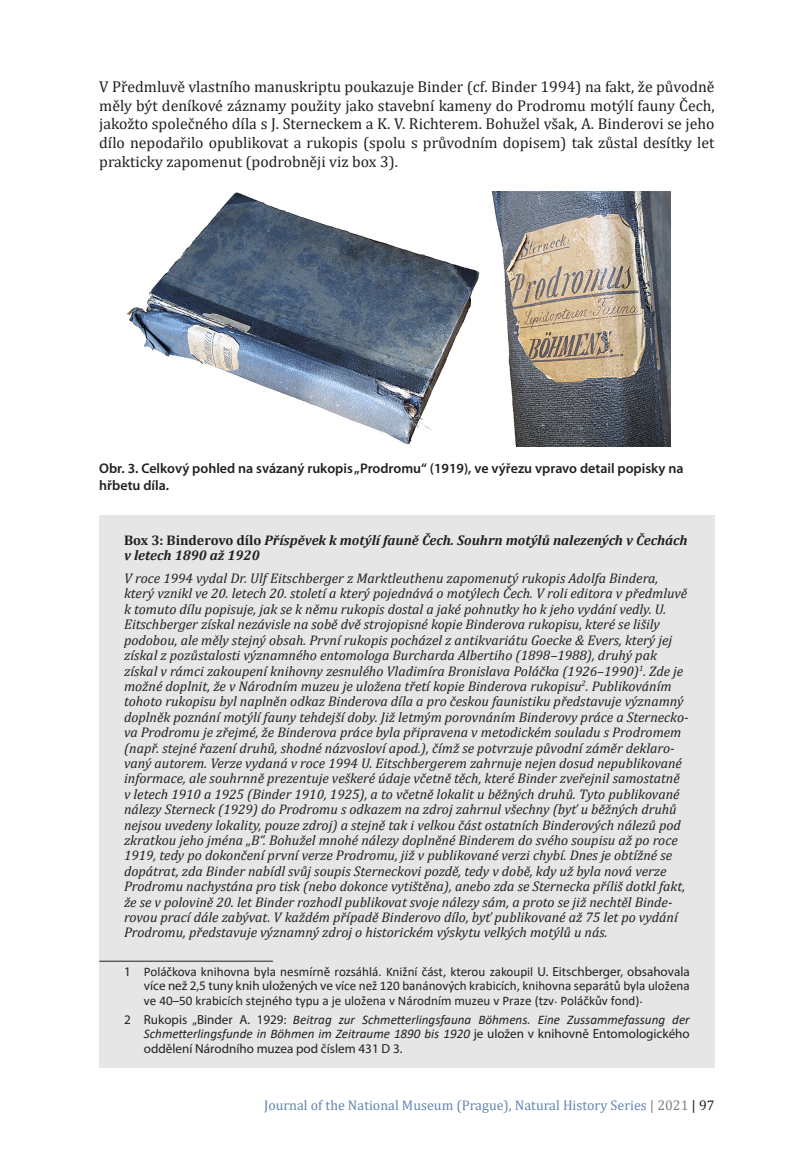
<style>
.page{position:relative;width:794px;height:1166px;background:#fff}
.page>*{position:absolute;margin:0;border:0;box-sizing:border-box;transform-origin:0 0}
._7_hlavni-text-clank{font:15.75px/18.9px "Cambria";color:#231f20;text-align:justify}
._6-1_podnadpis{font:italic 14px/15.4px "Cambria";color:#231f20}
._8_popiska-pod-obraz{font:600 14px/16.8px "Myriad Pro";color:#231f20}
._6-1_podnadpis-2{font:italic 700 14px/15.4px "Cambria";color:#231f20}
.t1{font:14px "Cambria";color:#6485b5}
.poznamky{font:13.12px/14.3px "Calibri";color:#231f20;text-align:justify}
.poznamky-2{font:italic 13.12px/14.3px "Calibri";color:#231f20;text-align:justify}
.s1{font-style:normal}
.s2{font-family:"Myriad Pro"}
.s3{font-family:"Myriad Pro";font-style:normal}
.s4{color:#808285}
.s5{color:#231f20}
</style>
<div class="page">
<img style="left:126px;top:192px;width:545px;height:255px">
<div style="left:99px;top:515px;width:615px;height:552px;background:#e6e6e6"></div>
<hr style="left:99px;top:961px;width:174px;height:1px;background:#231f20">
<p class="_7_hlavni-text-clank" style="left:99px;top:77px;width:617px">V Předmluvě vlastního manuskriptu poukazuje Binder (cf. Binder 1994) na fakt, že původně měly být deníkové záznamy použity jako stavební kameny do Prodromu motýlí fauny Čech, jakožto společného díla s J. Sterneckem a K. V. Richterem. Bohužel však, A. Binderovi se jeho dílo nepodařilo opublikovat a rukopis (spolu s průvodním dopisem) tak zůstal desítky let prakticky zapomenut (podrobněji viz box 3).</p>
<p class="_8_popiska-pod-obraz" style="left:99px;top:460px;width:586px">Obr. 3. Celkový pohled na svázaný rukopis „Prodromu“ (1919), ve výřezu vpravo detail popisky na hřbetu díla.</p>
<p class="_6-1_podnadpis-2" style="left:124px;top:532px;width:565px"><span class="s1">Box 3: Binderovo dílo</span> Příspěvek k motýlí fauně Čech. Souhrn motýlů nalezených v Čechách v letech 1890 až 1920</p>
<p class="_6-1_podnadpis" style="left:124px;top:570px;width:566px">V roce 1994 vydal Dr. Ulf Eitschberger z Marktleuthenu zapomenutý rukopis Adolfa Bindera, který vznikl ve 20. letech 20. století a který pojednává o motýlech Čech. V roli editora v předmluvě k tomuto dílu popisuje, jak se k němu rukopis dostal a jaké pohnutky ho k jeho vydání vedly. U.<br>Eitschberger získal nezávisle na sobě dvě strojopisné kopie Binderova rukopisu, které se lišily podobou, ale měly stejný obsah. První rukopis pocházel z antikvariátu Goecke &amp; Evers, který jej získal z pozůstalosti významného entomologa Burcharda Albertiho (1898–1988), druhý pak získal v rámci zakoupení knihovny zesnulého Vladimíra Bronislava Poláčka (1926–1990)<sup>1</sup>. Zde je možné doplnit, že v Národním muzeu je uložena třetí kopie Binderova rukopisu<sup>2</sup>. Publikováním tohoto rukopisu byl naplněn odkaz Binderova díla a pro českou faunistiku představuje významný doplněk poznání motýlí fauny tehdejší doby. Již letmým porovnáním Binderovy práce a Sternecko&shy;va Prodromu je zřejmé, že Binderova práce byla připravena v metodickém souladu s Prodromem (např. stejné řazení druhů, shodné názvosloví apod.), čímž se potvrzuje původní záměr deklaro&shy;vaný autorem. Verze vydaná v roce 1994 U. Eitschbergerem zahrnuje nejen dosud nepublikované informace, ale souhrnně prezentuje veškeré údaje včetně těch, které Binder zveřejnil samostatně v letech 1910 a 1925 (Binder 1910, 1925), a to včetně lokalit u běžných druhů. Tyto publikované nálezy Sterneck (1929) do Prodromu s odkazem na zdroj zahrnul všechny (byť u běžných druhů nejsou uvedeny lokality, pouze zdroj) a stejně tak i velkou část ostatních Binderových nálezů pod zkratkou jeho jména „B“. Bohužel mnohé nálezy doplněné Binderem do svého soupisu až po roce 1919, tedy po dokončení první verze Prodromu, již v publikované verzi chybí. Dnes je obtížné se dopátrat, zda Binder nabídl svůj soupis Sterneckovi pozdě, tedy v době, kdy už byla nová verze Prodromu nachystána pro tisk (nebo dokonce vytištěna), anebo zda se Sternecka příliš dotkl fakt, že se v polovině 20. let Binder rozhodl publikovat svoje nálezy sám, a proto se již nechtěl Binde&shy;rovou prací dále zabývat. V každém případě Binderovo dílo, byť publikované až 75 let po vydání Prodromu, představuje významný zdroj o historickém výskytu velkých motýlů u nás.</p>
<p class="poznamky" style="left:144px;top:964px;width:547px;text-indent:-20px"><span class="s2">1</span> Poláčkova knihovna byla nesmírně rozsáhlá. Knižní část, kterou zakoupil <span class="s2">U. Eitschberger, obsahovala více než 2,5 tuny knih uložených ve</span> více než 120 banánových krabicích, knihovna separátů byla uložena ve 40–50 krabicích stejného typu a je uložena v Národním muzeu v Praze (tzv. Poláčkův fond).</p>
<p class="poznamky-2" style="left:144px;top:1012px;width:547px;text-indent:-20px"><span class="s3">2 Rukopis „Binder A. 1929:</span> Beitrag zur Schmetterlingsfauna Böhmens. Eine Zussammefassung der Schmetterlingsfunde in Böhmen im Zeitraume 1890 bis 1920 <span class="s3">je uložen v knihovně Entomologického oddělení Národního muzea pod číslem 431 D 3.</span></p>
<p class="t1" style="left:264px;top:1097px;width:452px">Journal of the National Museum (Prague), Natural History Series <span class="s4">| 2021</span> <span class="s5">| 97</span></p>
</div>
